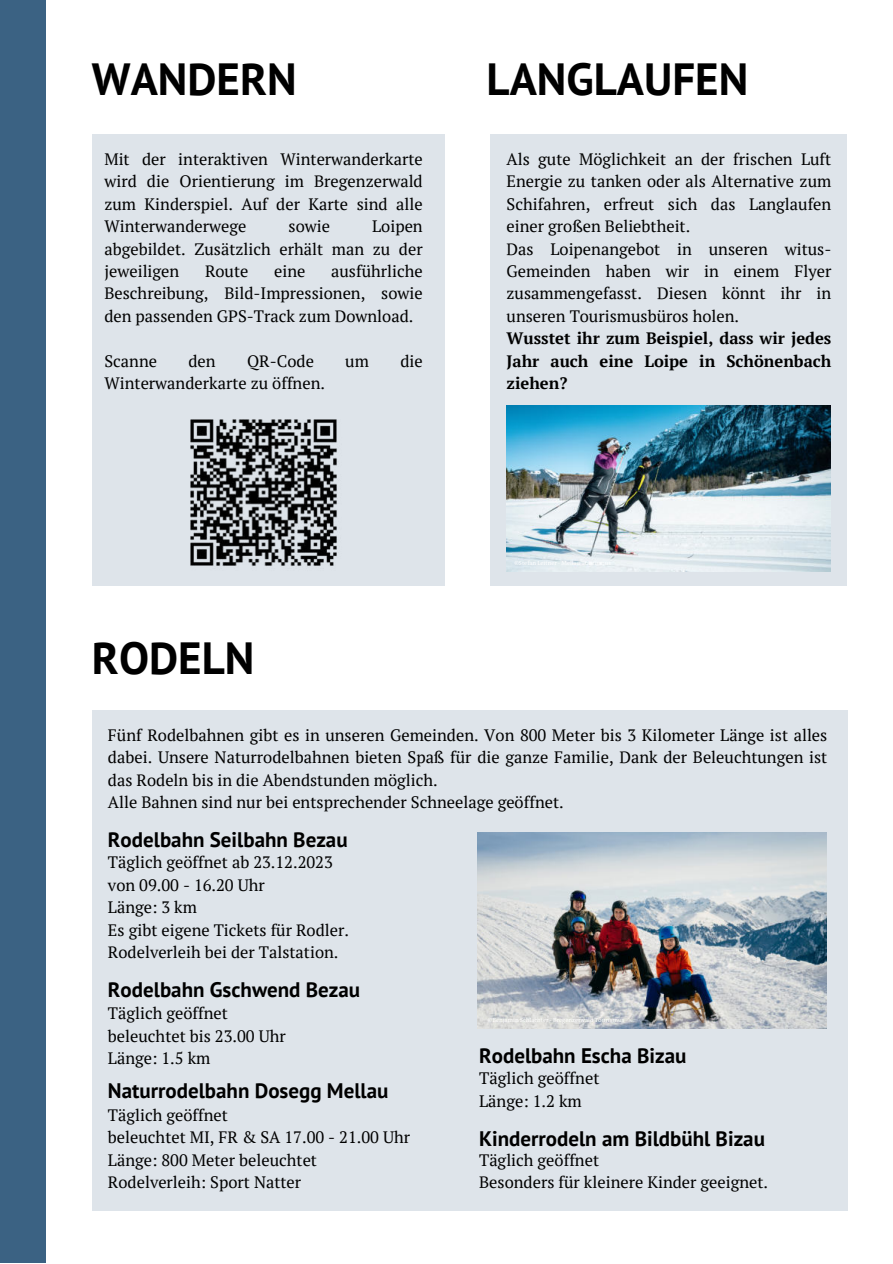
<style>
.page{position:relative;width:893px;height:1264px;background:#fff}
.page>*{position:absolute;margin:0;border:0;box-sizing:border-box;transform-origin:0 0}
.t1{font:700 45px "PT Sans";color:#000}
.t2{font:700 21px "PT Sans";color:#000}
.t3{font:16.5px/22.5px "PT Serif";color:#000}
.t4{font:700 16.5px/22.5px "PT Serif";color:#000;text-align:justify}
.t5{font:6px "The Antiqua Plain";color:#fff}
</style>
<div class="page">
<div style="left:92px;top:710px;width:755px;height:500px;background:#dee4ea"></div>
<img style="left:477px;top:832px;width:349px;height:196px">
<div style="left:92px;top:134px;width:352px;height:451px;background:#dee4ea"></div>
<div style="left:490px;top:134px;width:357px;height:451px;background:#dee4ea"></div>
<img style="left:506px;top:405px;width:324px;height:167px">
<div style="left:1px;top:0;width:45px;height:1262px;background:#3b6283"></div>
<img style="left:190px;top:419px;width:147px;height:147px">
<h1 class="t1" style="left:92px;top:49px;width:206px">WANDERN</h1>
<p class="t3" style="left:104px;top:147px;width:320px;text-align:justify">Mit der interaktiven Winterwanderkarte wird die Orientierung im Bregenzerwald zum Kinderspiel. Auf der Karte sind alle Winterwanderwege</p>
<p class="t3" style="left:104px;top:215px;width:320px;text-align:justify;text-indent:268px">Loipen abgebildet. Zusätzlich erhält man zu der jeweiligen</p>
<p class="t3" style="left:288px;top:215px;width:43px">sowie</p>
<p class="t3" style="left:104px;top:260px;width:320px;text-align:justify;text-indent:227px">ausführliche Beschreibung, Bild-Impressionen, sowie den passenden GPS-Track zum Download.</p>
<p class="t3" style="left:104px;top:350px;width:54px">Scanne</p>
<p class="t3" style="left:188px;top:350px;width:29px">den</p>
<p class="t3" style="left:247px;top:350px;width:68px">QR-Code</p>
<p class="t3" style="left:345px;top:350px;width:25px">um</p>
<p class="t3" style="left:400px;top:350px;width:24px">die</p>
<p class="t3" style="left:104px;top:372px;width:222px">Winterwanderkarte zu öffnen.</p>
<p class="t3" style="left:205px;top:260px;width:45px">Route</p>
<p class="t3" style="left:274px;top:260px;width:33px">eine</p>
<h1 class="t1" style="left:486px;top:49px;width:263px">LANGLAUFEN</h1>
<p class="t3" style="left:506px;top:147px;width:326px">Als gute Möglichkeit an der frischen Luft Energie zu tanken oder als Alternative zum Schifahren, erfreut sich das Langlaufen einer großen Beliebtheit.<br>Das Loipenangebot in unseren witus-Gemeinden haben wir in einem Flyer zusammengefasst. Diesen könnt ihr in unseren Tourismusbüros holen.</p>
<p class="t4" style="left:506px;top:327px;width:326px">Wusstet ihr zum Beispiel, dass wir jedes Jahr auch eine Loipe in Schönenbach ziehen?</p>
<h1 class="t1" style="left:92px;top:628px;width:164px">RODELN</h1>
<p class="t3" style="left:108px;top:723px;width:720px">Fünf Rodelbahnen gibt es in unseren Gemeinden. Von 800 Meter bis 3 Kilometer Länge ist alles dabei. Unsere Naturrodelbahnen bieten Spaß für die ganze Familie, Dank der Beleuchtungen ist das Rodeln bis in die Abendstunden möglich.<br>Alle Bahnen sind nur bei entsprechender Schneelage geöffnet.</p>
<p class="t2" style="left:108px;top:825px;width:241px">Rodelbahn Seilbahn Bezau</p>
<p class="t3" style="left:108px;top:851px;width:242px">Täglich geöffnet ab 23.12.2023 von 09.00 - 16.20 Uhr<br>Länge: 3 km<br>Es gibt eigene Tickets für Rodler.<br>Rodelverleih bei der Talstation.</p>
<p class="t2" style="left:108px;top:976px;width:254px">Rodelbahn Gschwend Bezau</p>
<p class="t3" style="left:108px;top:1002px;width:179px">Täglich geöffnet beleuchtet bis 23.00 Uhr<br>Länge: 1.5 km</p>
<p class="t2" style="left:108px;top:1076px;width:282px">Naturrodelbahn Dosegg Mellau</p>
<p class="t3" style="left:108px;top:1103px;width:303px">Täglich geöffnet<br>beleuchtet MI, FR &amp; SA 17.00 - 21.00 Uhr<br>Länge: 800 Meter beleuchtet<br>Rodelverleih: Sport Natter</p>
<p class="t5" style="left:488px;top:1016px;width:138px">©Benjamin Schlachter - Bregenzerwald Tourismus</p>
<p class="t2" style="left:479px;top:1041px;width:209px">Rodelbahn Escha Bizau</p>
<p class="t3" style="left:479px;top:1067px;width:122px">Täglich geöffnet<br>Länge: 1.2 km</p>
<p class="t2" style="left:479px;top:1124px;width:287px">Kinderrodeln am Bildbühl Bizau</p>
<p class="t3" style="left:479px;top:1148px;width:290px">Täglich geöffnet<br>Besonders für kleinere Kinder geeignet.</p>
</div>
